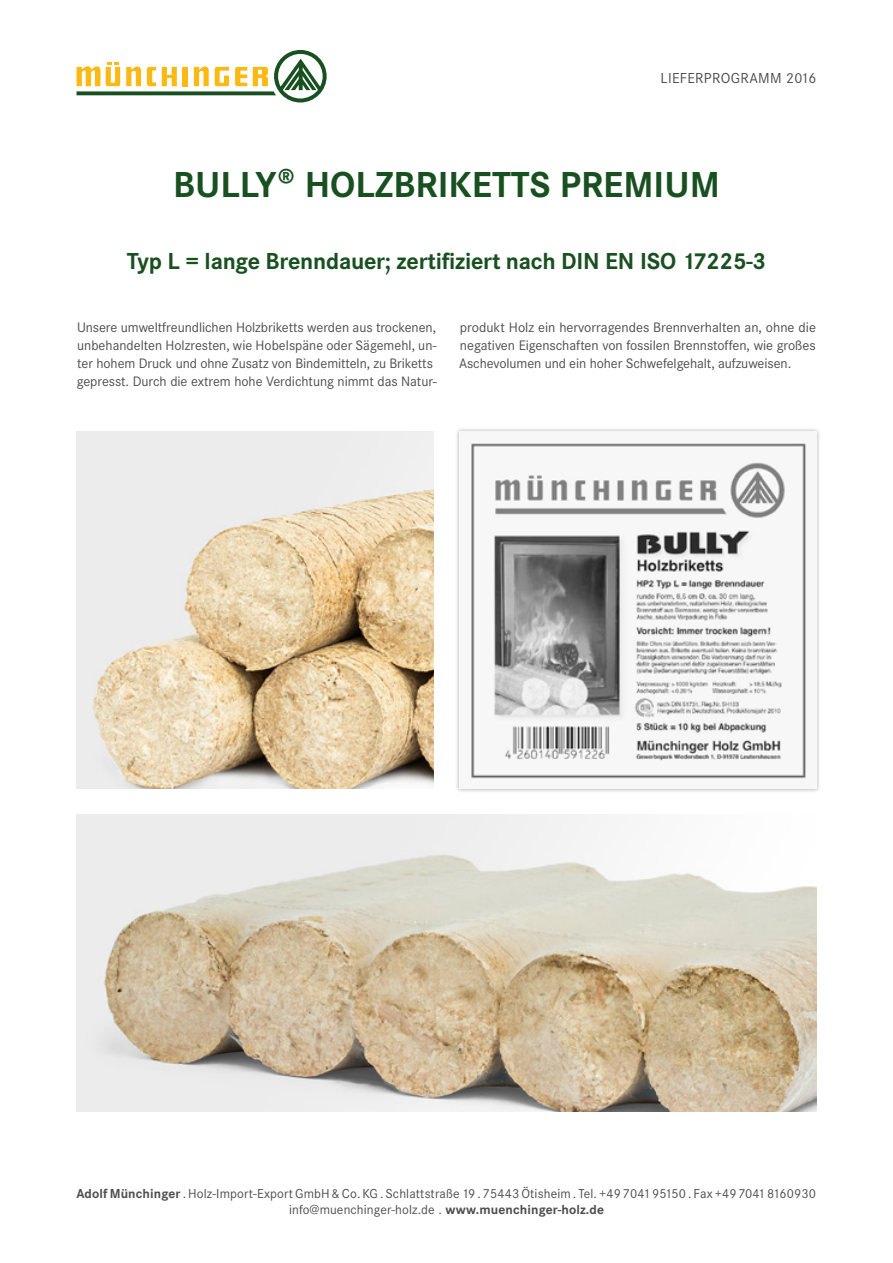
<style>
.page{position:relative;width:893px;height:1263px;background:#fff}
.page>*{position:absolute;margin:0;border:0;box-sizing:border-box;transform-origin:0 0}
.t1{font:700 37.5px "Corporate S";color:#185020}
.t2{font:700 24px "Corporate S";letter-spacing:-.01em;color:#185020}
.t3{font:15px "Corporate S";letter-spacing:.02em;color:#4d4d4f}
.t4{font:14.25px/18px "Corporate S";letter-spacing:-.005em;color:#4d4d4f}
.t5{font:13.5px/16.2px "Corporate S";letter-spacing:.01em;color:#4d4d4f;text-align:center}
.s1{font-weight:700}
</style>
<div class="page">
<svg style="left:77px;top:50px;width:250px;height:52px"></svg>
<img style="left:77px;top:431px;width:357px;height:357px">
<img style="left:77px;top:814px;width:739px;height:297px">
<div style="left:455px;top:426px;width:366px;height:367px;background:#000;opacity:.3"></div>
<img style="left:459px;top:431px;width:357px;height:357px">
<p class="t3" style="left:661px;top:70px;width:157px">LIEFERPROGRAMM 2016</p>
<h1 class="t1" style="left:173px;top:163px;width:548px">BULLY® HOLZBRIKETTS PREMIUM</h1>
<h2 class="t2" style="left:127px;top:247px;width:641px">Typ L = lange Brenndauer; zertifiziert nach DIN EN ISO 17225-3</h2>
<p class="t4" style="left:77px;top:319px;width:361px">Unsere umweltfreundlichen Holzbriketts werden aus trockenen, unbehandelten Holzresten, wie Hobelspäne oder Sägemehl, un&shy;ter hohem Druck und ohne Zusatz von Bindemitteln, zu Briketts gepresst. Durch die extrem hohe Verdichtung nimmt das Natur-</p>
<p class="t4" style="left:459px;top:319px;width:358px;text-align:justify">produkt Holz ein hervorragendes Brennverhalten an, ohne die negativen Eigenschaften von fossilen Brennstoffen, wie großes Aschevolumen und ein hoher Schwefelgehalt, aufzuweisen.</p>
<p class="t5" style="left:76px;top:1185px;width:741px"><span class="s1">Adolf Münchinger</span> . Holz-Import-Export GmbH &amp; Co. KG . Schlattstraße 19 . 75443 Ötisheim . Tel. +49 7041 95150 . Fax +49 7041 8160930 info@muenchinger-holz.de . <span class="s1">www.muenchinger-holz.de</span></p>
</div>
